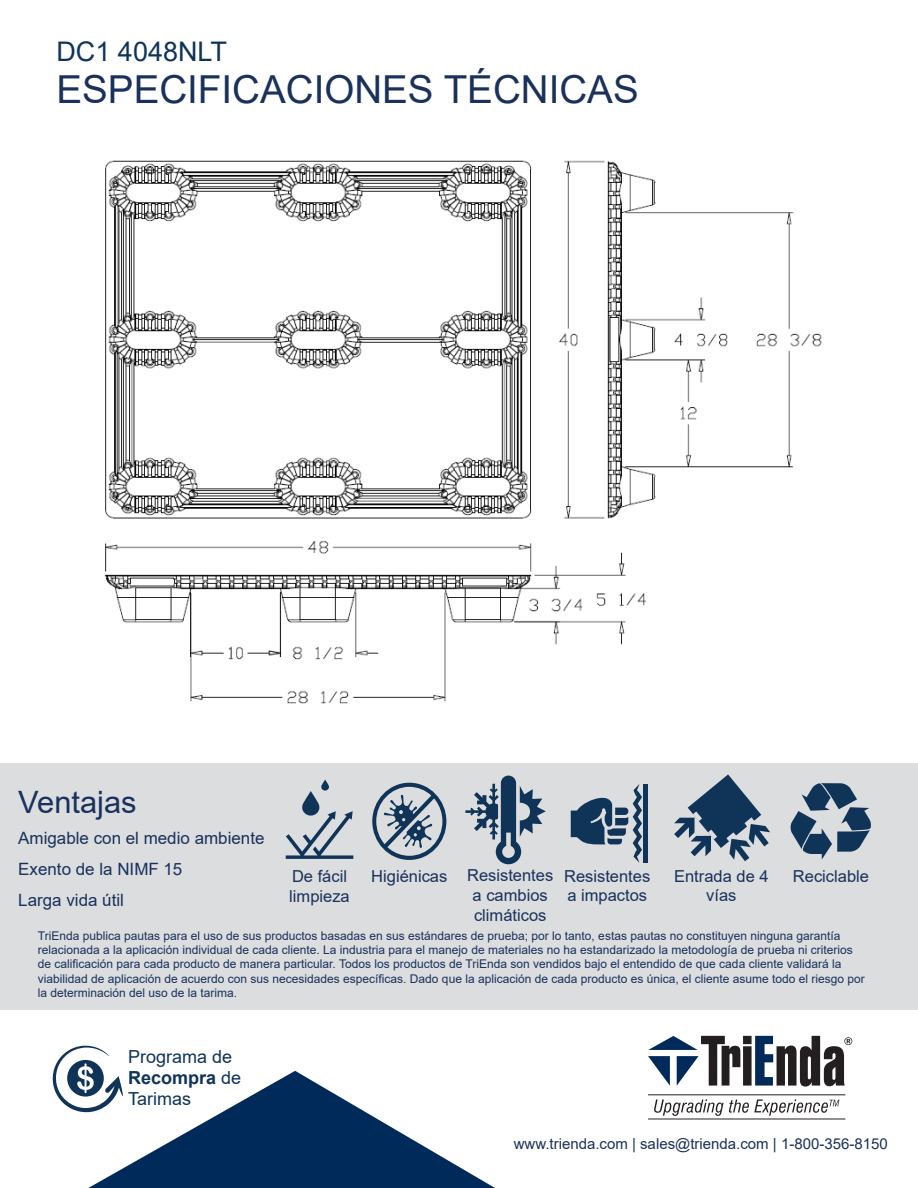
<style>
.page{position:relative;width:918px;height:1188px;background:#fff}
.page>*{position:absolute;margin:0;border:0;box-sizing:border-box;transform-origin:0 0}
.Titles{font:38.55px "Arial";color:#19315b}
.Smaller_Titles{font:30.9px "Arial";color:#19315b}
.SubTitles{font:27px "Arial";color:#0f3458}
.SubTitles-2{font:18px/21px "Arial";color:#0f3458}
.SubTitles-3{font:16.95px/30.9px "Arial";color:#19315b}
.SubTitles-4{font:16.5px/19.8px "Arial";color:#19315b}
.Statistics_-_Align_R{font:15px "Arial";color:#19315b}
.Body_Text{font:12px/14.4px "Arial";color:#19315b}
.s1{font-weight:700}
</style>
<div class="page">
<img style="left:104px;top:160px;width:718px;height:544px">
<svg style="left:88px;top:1071px;width:407px;height:117px;fill:#002a5a"></svg>
<div style="left:0;top:764px;width:918px;height:162px;background:#dcdddf"></div>
<div style="left:0;top:926px;width:918px;height:84px;background:#dcdddf"></div>
<svg style="left:648px;top:1036px;width:204px;height:51px"></svg>
<svg style="left:654px;top:1099px;width:185px;height:17px"></svg>
<hr style="left:648px;top:1095px;width:197px;height:1px;background:#231f20">
<hr style="left:648px;top:1119px;width:197px;height:1px;background:#231f20">
<svg style="left:321px;top:780px;width:8px;height:11px"></svg>
<svg style="left:302px;top:791px;width:17px;height:25px"></svg>
<svg style="left:286px;top:811px;width:67px;height:48px"></svg>
<svg style="left:372px;top:783px;width:74px;height:77px"></svg>
<hr style="left:644px;top:784px;width:4px;height:79px;background:#0f3458">
<svg style="left:571px;top:784px;width:71px;height:79px"></svg>
<svg style="left:790px;top:783px;width:81px;height:77px"></svg>
<svg style="left:674px;top:774px;width:96px;height:87px"></svg>
<svg style="left:465px;top:776px;width:81px;height:88px"></svg>
<svg style="left:53px;top:1046px;width:70px;height:66px"></svg>
<p class="SubTitles" style="left:56px;top:33px;width:172px">DC1 4048NLT</p>
<p class="Titles" style="left:56px;top:63px;width:584px">ESPECIFICACIONES TÉCNICAS</p>
<p class="Smaller_Titles" style="left:18px;top:781px;width:120px">Ventajas</p>
<p class="SubTitles-3" style="left:18px;top:823px;width:248px">Amigable con el medio ambiente<br>Exento de la NIMF 15</p>
<p class="SubTitles-3" style="left:18px;top:885px;width:107px">Larga vida útil</p>
<p class="SubTitles-4" style="left:467px;top:865px;width:88px;text-align:center">Resistentes a cambios climáticos</p>
<p class="SubTitles-4" style="left:289px;top:866px;width:62px">De fácil limpieza</p>
<p class="SubTitles-4" style="left:371px;top:866px;width:78px">Higiénicas</p>
<p class="SubTitles-4" style="left:564px;top:866px;width:88px">Resistentes a impactos</p>
<p class="SubTitles-4" style="left:674px;top:866px;width:96px">Entrada de 4</p>
<p class="SubTitles-4" style="left:793px;top:866px;width:78px">Reciclable</p>
<p class="SubTitles-4" style="left:706px;top:886px;width:32px">vías</p>
<p class="Body_Text" style="left:38px;top:928px;width:829px">TriEnda publica pautas para el uso de sus productos basadas en sus estándares de prueba; por lo tanto, estas pautas no constituyen ninguna garantía relacionada a la aplicación individual de cada cliente. La industria para el manejo de materiales no ha estandarizado la metodología de prueba ni criterios de calificación para cada producto de manera particular. Todos los productos de TriEnda son vendidos bajo el entendido de que cada cliente validará la viabilidad de aplicación de acuerdo con sus necesidades específicas. Dado que la aplicación de cada producto es única, el cliente asume todo el riesgo por la determinación del uso de la tarima.</p>
<p class="SubTitles-2" style="left:128px;top:1046px;width:115px">Programa de<br><span class="s1">Recompra</span> de<br>Tarimas</p>
<p class="Statistics_-_Align_R" style="left:514px;top:1133px;width:375px">www.trienda.com | sales@trienda.com | 1-800-356-8150</p>
</div>
